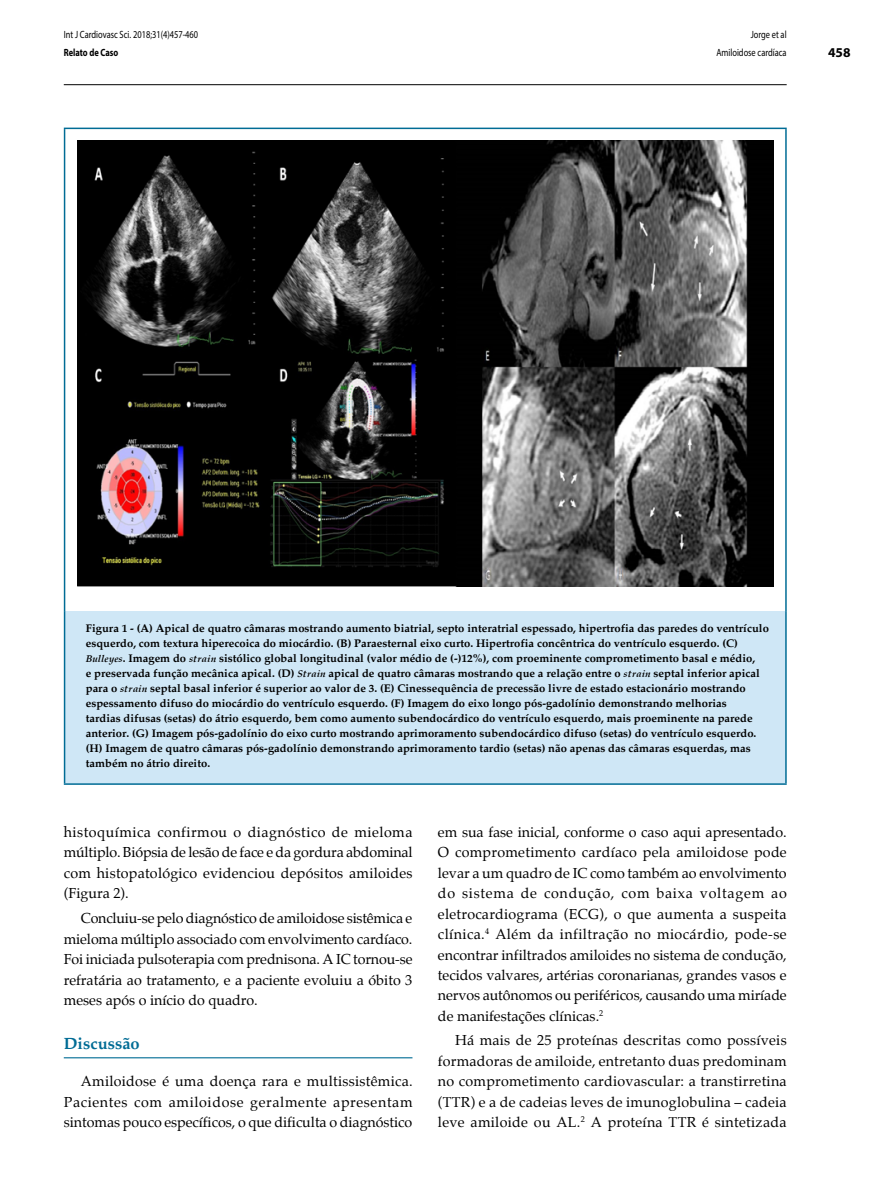
<style>
.page{position:relative;width:893px;height:1191px;background:#fff}
.page>*{position:absolute;margin:0;border:0;box-sizing:border-box;transform-origin:0 0}
.t1{font:700 16.5px "Palatino";color:#006c95}
.t2{font:14.25px/20.4px "Palatino";color:#000;text-align:justify}
.t3{font:700 13.5px "Myriad Pro";color:#000}
.t4{font:700 11.25px/15px "Palatino";color:#000}
.t5{font:10.5px/18px "Myriad Pro";color:#000;text-align:right;scale:.8 1}
.t6{font:700 10.5px "Myriad Pro";color:#000;scale:.8 1}
.s1{font-style:italic}
</style>
<div class="page">
<hr style="left:64px;top:84px;width:723px;height:1px;background:#000">
<div style="left:65px;top:611px;width:721px;height:173px;background:#cfe7f6"></div>
<hr style="left:64px;top:611px;width:1px;height:172px;background:#006c95">
<hr style="left:785px;top:611px;width:2px;height:172px;background:#006c95">
<hr style="left:64px;top:783px;width:723px;height:2px;background:#006c95">
<hr style="left:64px;top:128px;width:723px;height:1px;background:#006c95">
<hr style="left:64px;top:129px;width:1px;height:482px;background:#006c95">
<hr style="left:785px;top:129px;width:2px;height:482px;background:#006c95">
<img style="left:77px;top:140px;width:696px;height:447px">
<hr style="left:64px;top:1057px;width:348px;height:1px;background:#006c95">
<p class="t5" style="left:64px;top:25px;width:170px">Int J Cardiovasc Sci. 2018;31(4)457-460</p>
<p class="t6" style="left:64px;top:45px;width:70px">Relato de Caso</p>
<p class="t5" style="left:716px;top:25px;width:89px">Jorge et al<br>Amiloidose cardíaca</p>
<p class="t3" style="left:828px;top:44px;width:24px">458</p>
<p class="t4" style="left:86px;top:621px;width:685px">Figura 1 - (A) Apical de quatro câmaras mostrando aumento biatrial, septo interatrial espessado, hipertrofia das paredes do ventrículo esquerdo, com textura hiperecoica do miocárdio. (B) Paraesternal eixo curto. Hipertrofia concêntrica do ventrículo esquerdo. (C)<br><span class="s1">Bulleyes</span>. Imagem do <span class="s1">strain</span> sistólico global longitudinal (valor médio de (-)12%), com proeminente comprometimento basal e médio,<br>e preservada função mecânica apical. (D) <span class="s1">Strain</span> apical de quatro câmaras mostrando que a relação entre o <span class="s1">strain</span> septal inferior apical para o <span class="s1">strain</span> septal basal inferior é superior ao valor de 3. (E) Cinessequência de precessão livre de estado estacionário mostrando espessamento difuso do miocárdio do ventrículo esquerdo. (F) Imagem do eixo longo pós-gadolínio demonstrando melhorias<br>tardias difusas (setas) do átrio esquerdo, bem como aumento subendocárdico do ventrículo esquerdo, mais proeminente na parede anterior. (G) Imagem pós-gadolínio do eixo curto mostrando aprimoramento subendocárdico difuso (setas) do ventrículo esquerdo. (H) Imagem de quatro câmaras pós-gadolínio demonstrando aprimoramento tardio (setas) não apenas das câmaras esquerdas, mas também no átrio direito.</p>
<p class="t2" style="left:64px;top:822px;width:350px">histoquímica confirmou o diagnóstico de mieloma múltiplo. Biópsia de lesão de face e da gordura abdominal com histopatológico evidenciou depósitos amiloides (Figura 2).</p>
<p class="t2" style="left:64px;top:908px;width:350px;text-indent:17px">Concluiu-se pelo diagnóstico de amiloidose sistêmica e mieloma múltiplo associado com envolvimento cardíaco.<br>Foi iniciada pulsoterapia com prednisona. A IC tornou-se refratária ao tratamento, e a paciente evoluiu a óbito 3 meses após o início do quadro.</p>
<p class="t1" style="left:64px;top:1033px;width:78px">Discussão</p>
<p class="t2" style="left:64px;top:1071px;width:350px;text-indent:17px">Amiloidose é uma doença rara e multissistêmica.<br>Pacientes com amiloidose geralmente apresentam sintomas pouco específicos, o que dificulta o diagnóstico</p>
<p class="t2" style="left:438px;top:822px;width:350px">em sua fase inicial, conforme o caso aqui apresentado.<br>O comprometimento cardíaco pela amiloidose pode levar a um quadro de IC como também ao envolvimento do sistema de condução, com baixa voltagem ao eletrocardiograma (ECG), o que aumenta a suspeita clínica.<sup>4</sup> Além da infiltração no miocárdio, pode-se encontrar infiltrados amiloides no sistema de condução, tecidos valvares, artérias coronarianas, grandes vasos e nervos autônomos ou periféricos, causando uma miríade de manifestações clínicas.<sup>2</sup></p>
<p class="t2" style="left:438px;top:1030px;width:350px;text-indent:17px">Há mais de 25 proteínas descritas como possíveis formadoras de amiloide, entretanto duas predominam no comprometimento cardiovascular: a transtirretina (TTR) e a de cadeias leves de imunoglobulina – cadeia leve amiloide ou AL.<sup>2</sup> A proteína TTR é sintetizada</p>
</div>
